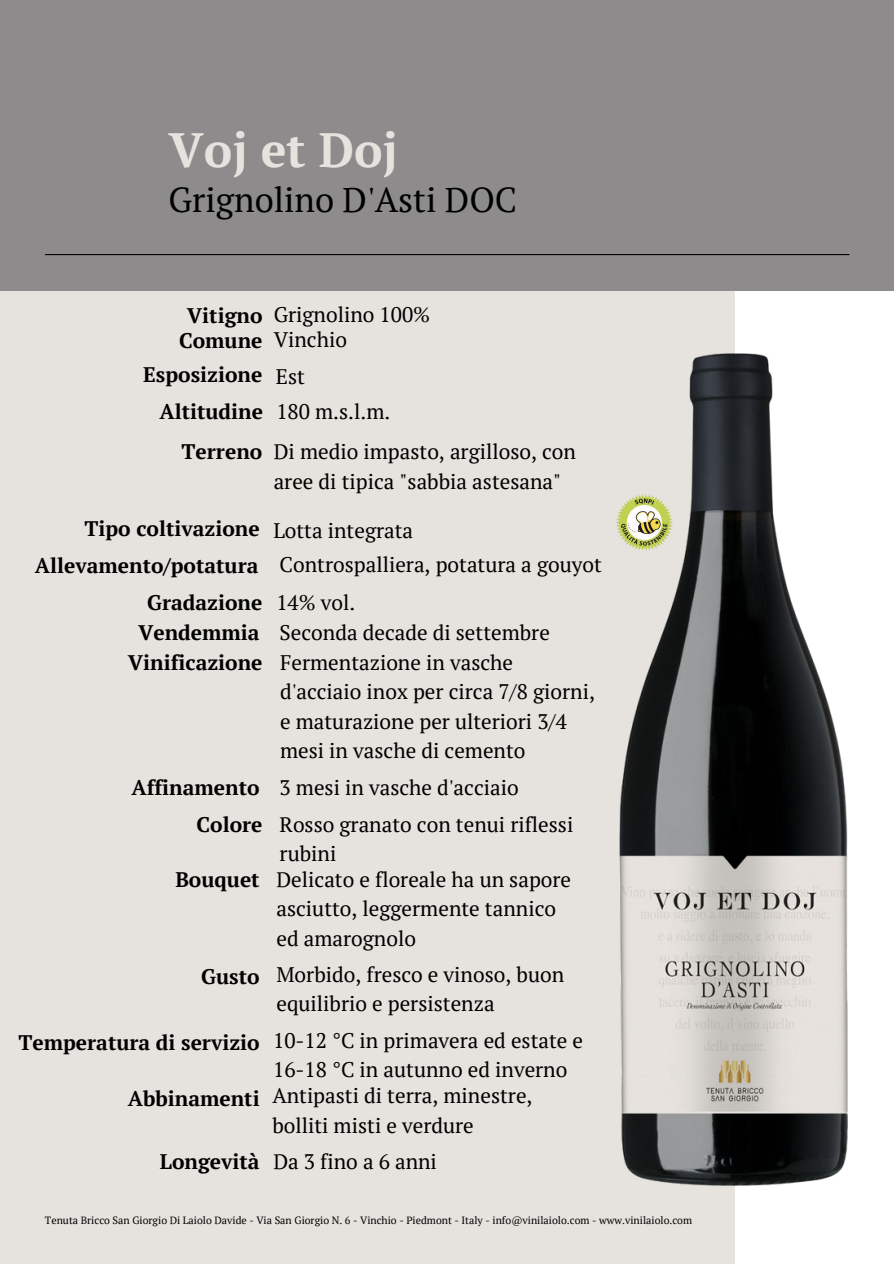
<style>
.page{position:relative;width:894px;height:1264px;background:#fff}
.page>*{position:absolute;margin:0;border:0;box-sizing:border-box;transform-origin:0 0}
.t1{font:700 48px "PT Serif";color:#e6e3de}
.t2{font:34.5px "PT Serif";color:#000}
.t3{font:21px/29.2px "PT Serif";color:#000}
.t4{font:700 21px "PT Serif";color:#000}
.t5{font:10.5px "PT Serif";color:#000}
</style>
<div class="page">
<div style="left:0;top:0;width:735px;height:1263px;background:#e6e3de"></div>
<img style="left:619px;top:354px;width:227px;height:830px">
<div style="left:0;top:0;width:893px;height:290px;background:#8d8b8b"></div>
<hr style="left:45px;top:254px;width:803px;height:1px;background:#000">
<img style="left:616px;top:494px;width:57px;height:57px">
<p class="t1" style="left:168px;top:117px;width:231px">Voj et Doj</p>
<p class="t2" style="left:168px;top:176px;width:350px">Grignolino D'Asti DOC</p>
<p class="t4" style="left:187px;top:301px;width:77px">Vitigno</p>
<p class="t3" style="left:273px;top:300px;width:158px">Grignolino 100%</p>
<p class="t4" style="left:179px;top:326px;width:85px">Comune</p>
<p class="t3" style="left:273px;top:324px;width:75px">Vinchio</p>
<p class="t4" style="left:143px;top:360px;width:121px">Esposizione</p>
<p class="t3" style="left:276px;top:361px;width:31px">Est</p>
<p class="t4" style="left:159px;top:397px;width:105px">Altitudine</p>
<p class="t3" style="left:276px;top:396px;width:115px">180 m.s.l.m.</p>
<p class="t4" style="left:181px;top:437px;width:82px">Terreno</p>
<p class="t3" style="left:273px;top:436px;width:304px">Di medio impasto, argilloso, con aree di tipica "sabbia astesana"</p>
<p class="t4" style="left:84px;top:514px;width:177px">Tipo coltivazione</p>
<p class="t3" style="left:273px;top:515px;width:141px">Lotta integrata</p>
<p class="t4" style="left:35px;top:551px;width:225px">Allevamento/potatura</p>
<p class="t3" style="left:279px;top:549px;width:323px">Controspalliera, potatura a gouyot</p>
<p class="t4" style="left:147px;top:588px;width:117px">Gradazione</p>
<p class="t4" style="left:138px;top:618px;width:123px">Vendemmia</p>
<p class="t4" style="left:128px;top:648px;width:136px">Vinificazione</p>
<p class="t3" style="left:276px;top:588px;width:80px">14% vol.</p>
<p class="t3" style="left:279px;top:617px;width:272px">Seconda decade di settembre</p>
<p class="t3" style="left:280px;top:647px;width:316px">Fermentazione in vasche d'acciaio inox per circa 7/8 giorni, e maturazione per ulteriori 3/4 mesi in vasche di cemento</p>
<p class="t4" style="left:131px;top:773px;width:130px">Affinamento</p>
<p class="t3" style="left:279px;top:772px;width:240px">3 mesi in vasche d'acciaio</p>
<p class="t4" style="left:196px;top:809px;width:67px">Colore</p>
<p class="t4" style="left:175px;top:865px;width:86px">Bouquet</p>
<p class="t3" style="left:279px;top:809px;width:295px">Rosso granato con tenui riflessi rubini</p>
<p class="t3" style="left:276px;top:864px;width:296px">Delicato e floreale ha un sapore asciutto, leggermente tannico ed amarognolo</p>
<p class="t4" style="left:201px;top:962px;width:60px">Gusto</p>
<p class="t3" style="left:276px;top:959px;width:289px">Morbido, fresco e vinoso, buon equilibrio e persistenza</p>
<p class="t4" style="left:18px;top:1028px;width:243px">Temperatura di servizio</p>
<p class="t4" style="left:128px;top:1083px;width:133px">Abbinamenti</p>
<p class="t4" style="left:160px;top:1147px;width:101px">Longevità</p>
<p class="t3" style="left:273px;top:1025px;width:311px">10-12 °C in primavera ed estate e<br>16-18 °C in autunno ed inverno</p>
<p class="t3" style="left:272px;top:1080px;width:261px">Antipasti di terra, minestre, bolliti misti e verdure</p>
<p class="t3" style="left:273px;top:1146px;width:165px">Da 3 fino a 6 anni</p>
<p class="t5" style="left:45px;top:1213px;width:648px">Tenuta Bricco San Giorgio Di Laiolo Davide - Via San Giorgio N. 6 - Vinchio - Piedmont - Italy - info@vinilaiolo.com - www.vinilaiolo.com</p>
</div>
